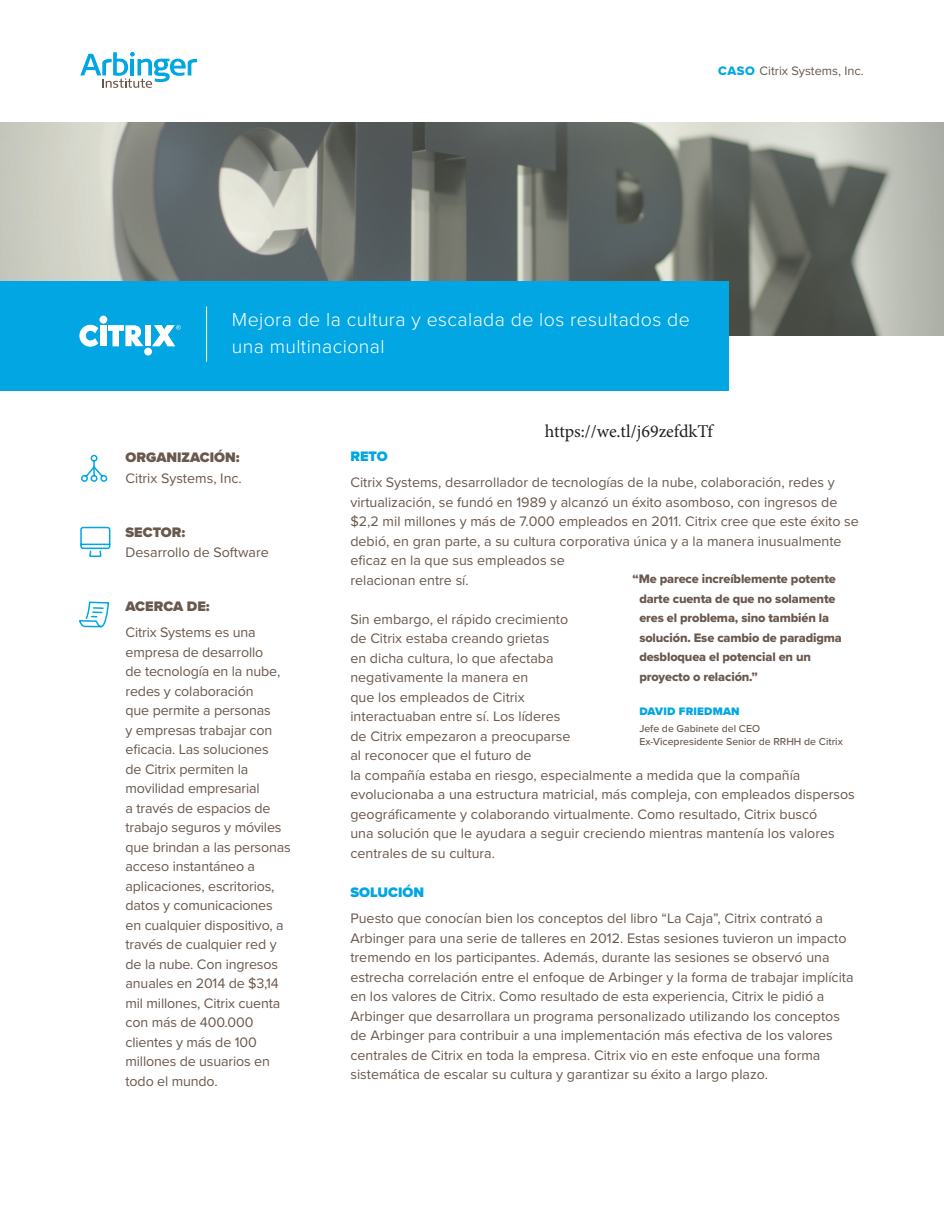
<style>
.page{position:relative;width:944px;height:1214px;background:#fff}
.page>*{position:absolute;margin:0;border:0;box-sizing:border-box;transform-origin:0 0}
.t1{font:300 19.5px/27px "Proxima Nova";letter-spacing:.02em;color:#fff}
.t2{font:18px "Minion Pro";color:#231f20}
.t3{font:14.25px/19.5px "Proxima Nova";color:#69584d}
.t4{font:900 14.25px "Proxima Nova";color:#69584d}
.t5{font:900 14.25px "Proxima Nova";color:#01a6e2}
.t6{font:12.75px/19.5px "Proxima Nova Extrabld";letter-spacing:-.01em;color:#69584d}
.t7{font:12.75px "Proxima Nova";color:#69584d}
.t8{font:900 11.25px "Proxima Nova";letter-spacing:.02em;color:#01a6e2}
.t9{font:500 10.5px/13.5px "Proxima Nova";color:#69584d}
.s1{font-family:"Proxima Nova Extrabld";color:#01a6e2}
</style>
<div class="page">
<svg style="left:81px;top:454px;width:27px;height:28px"></svg>
<svg style="left:79px;top:601px;width:31px;height:27px"></svg>
<img style="left:0;top:122px;width:943px;height:214px">
<div style="left:0;top:282px;width:728px;height:109px;background:#01a6e2"></div>
<svg style="left:80px;top:526px;width:31px;height:31px"></svg>
<div style="left:145px;top:325px;width:6px;height:21px;background:#fff"></div>
<svg style="left:79px;top:325px;width:19px;height:22px"></svg>
<svg style="left:108px;top:325px;width:35px;height:21px"></svg>
<div style="left:100px;top:325px;width:6px;height:21px;background:#fff"></div>
<div style="left:99px;top:316px;width:8px;height:8px;background:#fff;border-radius:50%"></div>
<div style="left:144px;top:348px;width:8px;height:7px;background:#fff;border-radius:50%"></div>
<svg style="left:152px;top:325px;width:29px;height:21px"></svg>
<hr style="left:206px;top:307px;width:1px;height:55px;background:#fff">
<svg style="left:80px;top:52px;width:117px;height:36px"></svg>
<p class="t7" style="left:718px;top:61px;width:147px"><span class="s1">CASO</span> Citrix Systems, Inc.</p>
<p class="t1" style="left:232px;top:305px;width:459px">Mejora de la cultura y escalada de los resultados de una multinacional</p>
<p class="t4" style="left:125px;top:447px;width:115px">ORGANIZACIÓN:</p>
<p class="t3" style="left:125px;top:467px;width:118px">Citrix Systems, Inc.</p>
<p class="t4" style="left:125px;top:521px;width:61px">SECTOR:</p>
<p class="t3" style="left:125px;top:541px;width:145px">Desarrollo de Software</p>
<p class="t4" style="left:125px;top:595px;width:86px">ACERCA DE:</p>
<p class="t3" style="left:125px;top:622px;width:167px">Citrix Systems es una empresa de desarrollo<br>de tecnología en la nube, redes y colaboración<br>que permite a personas<br>y empresas trabajar con eficacia. Las soluciones<br>de Citrix permiten la movilidad empresarial<br>a través de espacios de trabajo seguros y móviles que brindan a las personas acceso instantáneo a aplicaciones, escritorios, datos y comunicaciones en cualquier dispositivo, a través de cualquier red y de la nube. Con ingresos anuales en 2014 de $3,14 mil millones, Citrix cuenta con más de 400.000 clientes y más de 100 millones de usuarios en todo el mundo.</p>
<p class="t2" style="left:545px;top:419px;width:170px">https://we.tl/j69zefdkTf</p>
<p class="t5" style="left:350px;top:445px;width:39px">RETO</p>
<p class="t3" style="left:350px;top:472px;width:510px">Citrix Systems, desarrollador de tecnologías de la nube, colaboración, redes y virtualización, se fundó en 1989 y alcanzó un éxito asomboso, con ingresos de $2,2 mil millones y más de 7.000 empleados en 2011. Citrix cree que este éxito se debió, en gran parte, a su cultura corporativa única y a la manera inusualmente eficaz en la que sus empleados se<br>relacionan entre sí.</p>
<p class="t3" style="left:350px;top:608px;width:506px">Sin embargo, el rápido crecimiento<br>de Citrix estaba creando grietas<br>en dicha cultura, lo que afectaba<br>negativamente la manera en<br>que los empleados de Citrix<br>interactuaban entre sí. Los líderes<br>de Citrix empezaron a preocuparse<br>al reconocer que el futuro de<br>la compañía estaba en riesgo, especialmente a medida que la compañía evolucionaba a una estructura matricial, más compleja, con empleados dispersos geográficamente y colaborando virtualmente. Como resultado, Citrix buscó<br>una solución que le ayudara a seguir creciendo mientras mantenía los valores centrales de su cultura.</p>
<p class="t5" style="left:350px;top:881px;width:75px">SOLUCIÓN</p>
<p class="t3" style="left:350px;top:908px;width:504px">Puesto que conocían bien los conceptos del libro “La Caja”, Citrix contrató a Arbinger para una serie de talleres en 2012. Estas sesiones tuvieron un impacto tremendo en los participantes. Además, durante las sesiones se observó una estrecha correlación entre el enfoque de Arbinger y la forma de trabajar implícita en los valores de Citrix. Como resultado de esta experiencia, Citrix le pidió a Arbinger que desarrollara un programa personalizado utilizando los conceptos de Arbinger para contribuir a una implementación más efectiva de los valores centrales de Citrix en toda la empresa. Citrix vio en este enfoque una forma sistemática de escalar su cultura y garantizar su éxito a largo plazo.</p>
<p class="t6" style="left:639px;top:569px;width:204px;text-indent:-7px">“Me parece increíblemente potente darte cuenta de que no solamente eres el problema, sino también la solución. Ese cambio de paradigma desbloquea el potencial en un proyecto o relación.”</p>
<p class="t8" style="left:639px;top:703px;width:102px">DAVID FRIEDMAN</p>
<p class="t9" style="left:639px;top:721px;width:205px">Jefe de Gabinete del CEO<br>Ex-Vicepresidente Senior de RRHH de Citrix</p>
</div>
